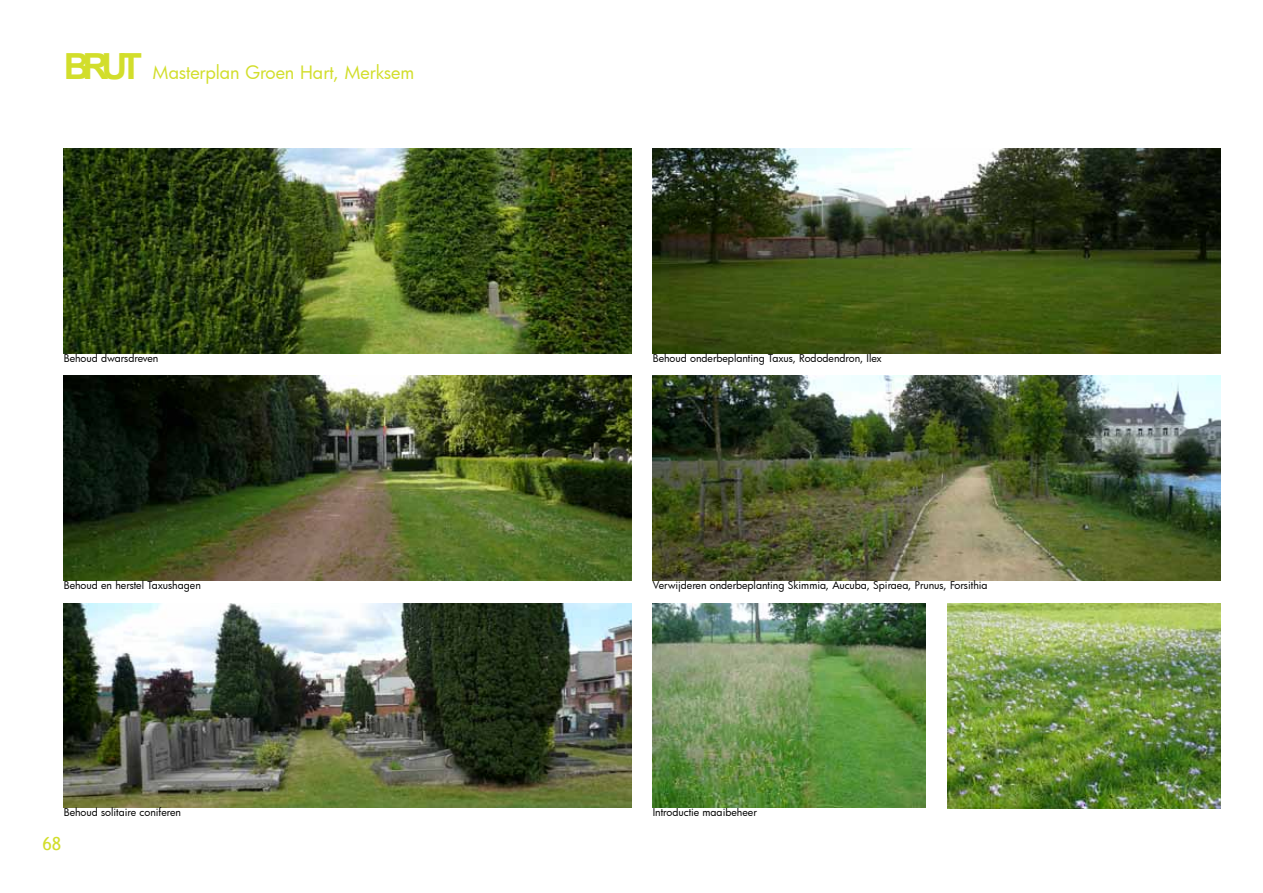
<style>
.page{position:relative;width:1263px;height:893px;background:#fff}
.page>*{position:absolute;margin:0;border:0;box-sizing:border-box;transform-origin:0 0}
.t1{font:18px "Futura";color:#d2de2b}
.t2{font:18px "Trebuchet MS";color:#d2de2b}
.t3{font:10.5px "Futura";color:#000}
.s1{font-family:"Arial";font-weight:700;font-size:36px}
</style>
<div class="page">
<img style="left:64px;top:149px;width:567px;height:205px">
<img style="left:64px;top:603px;width:567px;height:205px">
<img style="left:64px;top:376px;width:567px;height:205px">
<img style="left:653px;top:149px;width:567px;height:205px">
<img style="left:653px;top:376px;width:567px;height:205px">
<img style="left:947px;top:603px;width:273px;height:205px">
<img style="left:653px;top:603px;width:273px;height:205px">
<h1 class="t1" style="left:64px;top:60px;width:352px"><span class="s1">BRUT</span> Masterplan Groen Hart, Merksem</h1>
<p class="t3" style="left:64px;top:351px;width:96px">Behoud dwarsdreven</p>
<p class="t3" style="left:64px;top:578px;width:139px">Behoud en herstel Taxushagen</p>
<p class="t3" style="left:64px;top:805px;width:119px">Behoud solitaire coniferen</p>
<h1 class="t2" style="left:43px;top:833px;width:20px">68</h1>
<p class="t3" style="left:653px;top:351px;width:231px">Behoud onderbeplanting Taxus, Rododendron, Ilex</p>
<p class="t3" style="left:653px;top:578px;width:336px">Verwijderen onderbeplanting Skimmia, Aucuba, Spiraea, Prunus, Forsithia</p>
<p class="t3" style="left:653px;top:805px;width:106px">Introductie maaibeheer</p>
</div>
